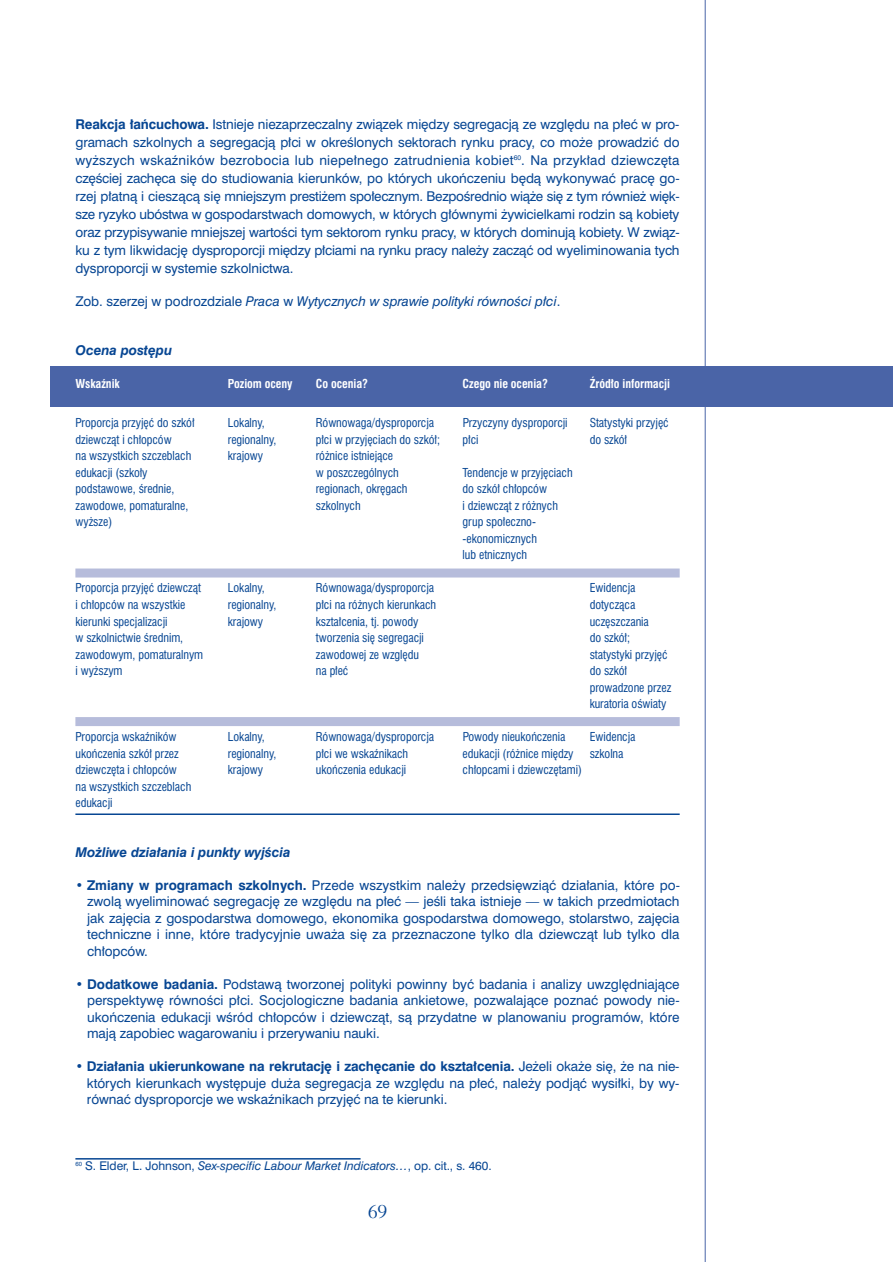
<style>
.page{position:relative;width:893px;height:1262px;background:#fff}
.page>*{position:absolute;margin:0;border:0;box-sizing:border-box;transform-origin:0 0}
.t1{font:19.5px "Aldine 401 PL Roman A";color:#074693}
.t2{font:13.5px/16.5px "Swiss 721 PL";letter-spacing:-.005em;color:#074693;text-align:justify}
.t3{font:italic 13.5px "Swiss 721 PL";letter-spacing:-.005em;color:#074693}
.t4{font:italic 700 13.5px "Swiss 721 PL";letter-spacing:-.005em;color:#074693}
.t5{font:condensed 12px/16.5px "Swiss 721 PL";letter-spacing:-.005em;color:#074693}
.t6{font:italic 12px "Swiss 721 PL";letter-spacing:-.005em;color:#074693}
.t7{font:700 condensed 12px "Swiss 721 PL";letter-spacing:-.005em;color:#fff}
.s1{font-weight:700}
.s2{font-style:normal}
</style>
<div class="page">
<div style="left:50px;top:366px;width:842px;height:41px;background:#4a64a7"></div>
<div style="left:75px;top:568px;width:604px;height:9px;background:#b6bcdb"></div>
<div style="left:75px;top:717px;width:604px;height:9px;background:#b6bcdb"></div>
<hr style="left:75px;top:813px;width:604px;height:2px;background:#074693">
<hr style="left:75px;top:1158px;width:285px;height:1px;background:#074693">
<hr style="left:704px;top:0;width:1px;height:1261px;background:#4a64a7">
<p class="t2" style="left:75px;top:117px;width:605px;line-height:18px"><span class="s1">Reakcja ∏aƒcuchowa.</span> Istnieje niezaprzeczalny zwiàzek mi´dzy segregacjà ze wzgl´du na p∏eç w pro&shy;gramach szkolnych a segregacjà p∏ci w okreÊlonych sektorach rynku pracy, co mo˝e prowadziç do wy˝szych wskaêników bezrobocia lub niepe∏nego zatrudnienia kobiet<sup>60</sup>. Na przyk∏ad dziewcz´ta cz´Êciej zach´ca si´ do studiowania kierunków, po których ukoƒczeniu b´dà wykonywaç prac´ go&shy;rzej p∏atnà i cieszàcà si´ mniejszym presti˝em spo∏ecznym. BezpoÊrednio wià˝e si´ z tym równie˝ wi´k&shy;sze ryzyko ubóstwa w gospodarstwach domowych, w których g∏ównymi ˝ywicielkami rodzin sà kobiety oraz przypisywanie mniejszej wartoÊci tym sektorom rynku pracy, w których dominujà kobiety. W zwiàz&shy;ku z tym likwidacj´ dysproporcji mi´dzy p∏ciami na rynku pracy nale˝y zaczàç od wyeliminowania tych dysproporcji w systemie szkolnictwa.</p>
<p class="t3" style="left:75px;top:296px;width:486px"><span class="s2">Zob. szerzej w podrozdziale</span> Praca <span class="s2">w</span> Wytycznych w sprawie polityki równoÊci p∏ci<span class="s2">.</span></p>
<p class="t4" style="left:75px;top:346px;width:98px">Ocena post´pu</p>
<p class="t7" style="left:75px;top:380px;width:46px">Wskaênik</p>
<p class="t7" style="left:228px;top:380px;width:66px">Poziom oceny</p>
<p class="t7" style="left:316px;top:380px;width:54px">Co ocenia?</p>
<p class="t7" style="left:462px;top:380px;width:87px">Czego nie ocenia?</p>
<p class="t7" style="left:589px;top:380px;width:82px">èród∏o informacji</p>
<p class="t5" style="left:75px;top:416px;width:121px">Proporcja przyj´ç do szkó∏</p>
<p class="t5" style="left:228px;top:416px;width:38px">Lokalny,</p>
<p class="t5" style="left:316px;top:416px;width:120px">Równowaga/dysproporcja</p>
<p class="t5" style="left:462px;top:416px;width:106px">Przyczyny dysproporcji</p>
<p class="t5" style="left:589px;top:416px;width:80px">Statystyki przyj´ç</p>
<p class="t5" style="left:75px;top:433px;width:98px">dziewczàt i ch∏opców</p>
<p class="t5" style="left:228px;top:433px;width:50px">regionalny,</p>
<p class="t5" style="left:316px;top:433px;width:126px">p∏ci w przyj´ciach do szkó∏;</p>
<p class="t5" style="left:462px;top:433px;width:17px">p∏ci</p>
<p class="t5" style="left:589px;top:433px;width:39px">do szkó∏</p>
<p class="t5" style="left:75px;top:449px;width:117px">na wszystkich szczeblach</p>
<p class="t5" style="left:228px;top:449px;width:37px">krajowy</p>
<p class="t5" style="left:316px;top:449px;width:79px">ró˝nice istniejàce</p>
<p class="t5" style="left:75px;top:466px;width:74px">edukacji (szko∏y</p>
<p class="t5" style="left:316px;top:466px;width:84px">w poszczególnych</p>
<p class="t5" style="left:462px;top:466px;width:112px">Tendencje w przyj´ciach</p>
<p class="t5" style="left:75px;top:482px;width:100px">podstawowe, Êrednie,</p>
<p class="t5" style="left:316px;top:482px;width:93px">regionach, okr´gach</p>
<p class="t5" style="left:462px;top:482px;width:86px">do szkó∏ ch∏opców</p>
<p class="t5" style="left:75px;top:499px;width:114px">zawodowe, pomaturalne,</p>
<p class="t5" style="left:316px;top:499px;width:46px">szkolnych</p>
<p class="t5" style="left:462px;top:499px;width:97px">i dziewczàt z ró˝nych</p>
<p class="t5" style="left:75px;top:515px;width:38px">wy˝sze)</p>
<p class="t5" style="left:462px;top:515px;width:76px;text-align:justify">grup spo∏eczno--ekonomicznych lub etnicznych</p>
<p class="t5" style="left:75px;top:581px;width:127px">Proporcja przyj´ç dziewczàt</p>
<p class="t5" style="left:228px;top:581px;width:38px">Lokalny,</p>
<p class="t5" style="left:316px;top:581px;width:120px">Równowaga/dysproporcja</p>
<p class="t5" style="left:589px;top:581px;width:47px">Ewidencja</p>
<p class="t5" style="left:75px;top:598px;width:111px">i ch∏opców na wszystkie</p>
<p class="t5" style="left:228px;top:598px;width:50px">regionalny,</p>
<p class="t5" style="left:316px;top:598px;width:122px">p∏ci na ró˝nych kierunkach</p>
<p class="t5" style="left:589px;top:598px;width:47px">dotyczàca</p>
<p class="t5" style="left:75px;top:614px;width:93px">kierunki specjalizacji</p>
<p class="t5" style="left:228px;top:614px;width:37px">krajowy</p>
<p class="t5" style="left:316px;top:614px;width:104px">kszta∏cenia, tj. powody</p>
<p class="t5" style="left:589px;top:614px;width:61px">ucz´szczania</p>
<p class="t5" style="left:75px;top:631px;width:109px">w szkolnictwie Êrednim,</p>
<p class="t5" style="left:316px;top:631px;width:110px">tworzenia si´ segregacji</p>
<p class="t5" style="left:589px;top:631px;width:42px">do szkó∏;</p>
<p class="t5" style="left:75px;top:647px;width:129px">zawodowym, pomaturalnym</p>
<p class="t5" style="left:316px;top:647px;width:105px">zawodowej ze wzgl´du</p>
<p class="t5" style="left:589px;top:647px;width:79px">statystyki przyj´ç</p>
<p class="t5" style="left:75px;top:664px;width:49px">i wy˝szym</p>
<p class="t5" style="left:316px;top:664px;width:34px">na p∏eç</p>
<p class="t5" style="left:589px;top:664px;width:83px">do szkó∏ prowadzone przez kuratoria oÊwiaty</p>
<p class="t5" style="left:75px;top:730px;width:102px">Proporcja wskaêników</p>
<p class="t5" style="left:228px;top:730px;width:38px">Lokalny,</p>
<p class="t5" style="left:316px;top:730px;width:120px">Równowaga/dysproporcja</p>
<p class="t5" style="left:462px;top:730px;width:104px">Powody nieukoƒczenia</p>
<p class="t5" style="left:589px;top:730px;width:47px">Ewidencja</p>
<p class="t5" style="left:75px;top:746px;width:105px">ukoƒczenia szkó∏ przez</p>
<p class="t5" style="left:228px;top:746px;width:50px">regionalny,</p>
<p class="t5" style="left:316px;top:746px;width:94px">p∏ci we wskaênikach</p>
<p class="t5" style="left:462px;top:746px;width:112px">edukacji (ró˝nice mi´dzy</p>
<p class="t5" style="left:589px;top:746px;width:35px">szkolna</p>
<p class="t5" style="left:75px;top:763px;width:103px">dziewcz´ta i ch∏opców</p>
<p class="t5" style="left:228px;top:763px;width:37px">krajowy</p>
<p class="t5" style="left:316px;top:763px;width:92px">ukoƒczenia edukacji</p>
<p class="t5" style="left:462px;top:763px;width:121px">ch∏opcami i dziewcz´tami)</p>
<p class="t5" style="left:75px;top:779px;width:117px">na wszystkich szczeblach edukacji</p>
<p class="t4" style="left:75px;top:847px;width:216px">Mo˝liwe dzia∏ania i punkty wyjÊcia</p>
<p class="t2" style="left:87px;top:878px;width:594px;text-indent:-12px"><span class="s1">• Zmiany w programach szkolnych.</span> Przede wszystkim nale˝y przedsi´wziàç dzia∏ania, które po&shy;zwolà wyeliminowaç segregacj´ ze wzgl´du na p∏eç — jeÊli taka istnieje — w takich przedmiotach jak zaj´cia z gospodarstwa domowego, ekonomika gospodarstwa domowego, stolarstwo, zaj´cia techniczne i inne, które tradycyjnie uwa˝a si´ za przeznaczone tylko dla dziewczàt lub tylko dla ch∏opców.</p>
<p class="t2" style="left:87px;top:977px;width:594px;text-indent:-12px"><span class="s1">• Dodatkowe badania.</span> Podstawà tworzonej polityki powinny byç badania i analizy uwzgl´dniajàce perspektyw´ równoÊci p∏ci. Socjologiczne badania ankietowe, pozwalajàce poznaç powody nie&shy;ukoƒczenia edukacji wÊród ch∏opców i dziewczàt, sà przydatne w planowaniu programów, które majà zapobiec wagarowaniu i przerywaniu nauki.</p>
<p class="t2" style="left:87px;top:1059px;width:594px;text-indent:-11px"><span class="s1">• Dzia∏ania ukierunkowane na rekrutacj´ i zach´canie do kszta∏cenia.</span> Je˝eli oka˝e si´, ˝e na nie&shy;których kierunkach wyst´puje du˝a segregacja ze wzgl´du na p∏eç, nale˝y podjàç wysi∏ki, by wy&shy;równaç dysproporcje we wskaênikach przyj´ç na te kierunki.</p>
<p class="t6" style="left:75px;top:1161px;width:417px"><sup>60</sup> <span class="s2">S. Elder, L. Johnson,</span> Sex-specific Labour Market Indicators…<span class="s2">, op. cit., s. 460.</span></p>
<h1 class="t1" style="left:368px;top:1203px;width:21px">69</h1>
</div>
